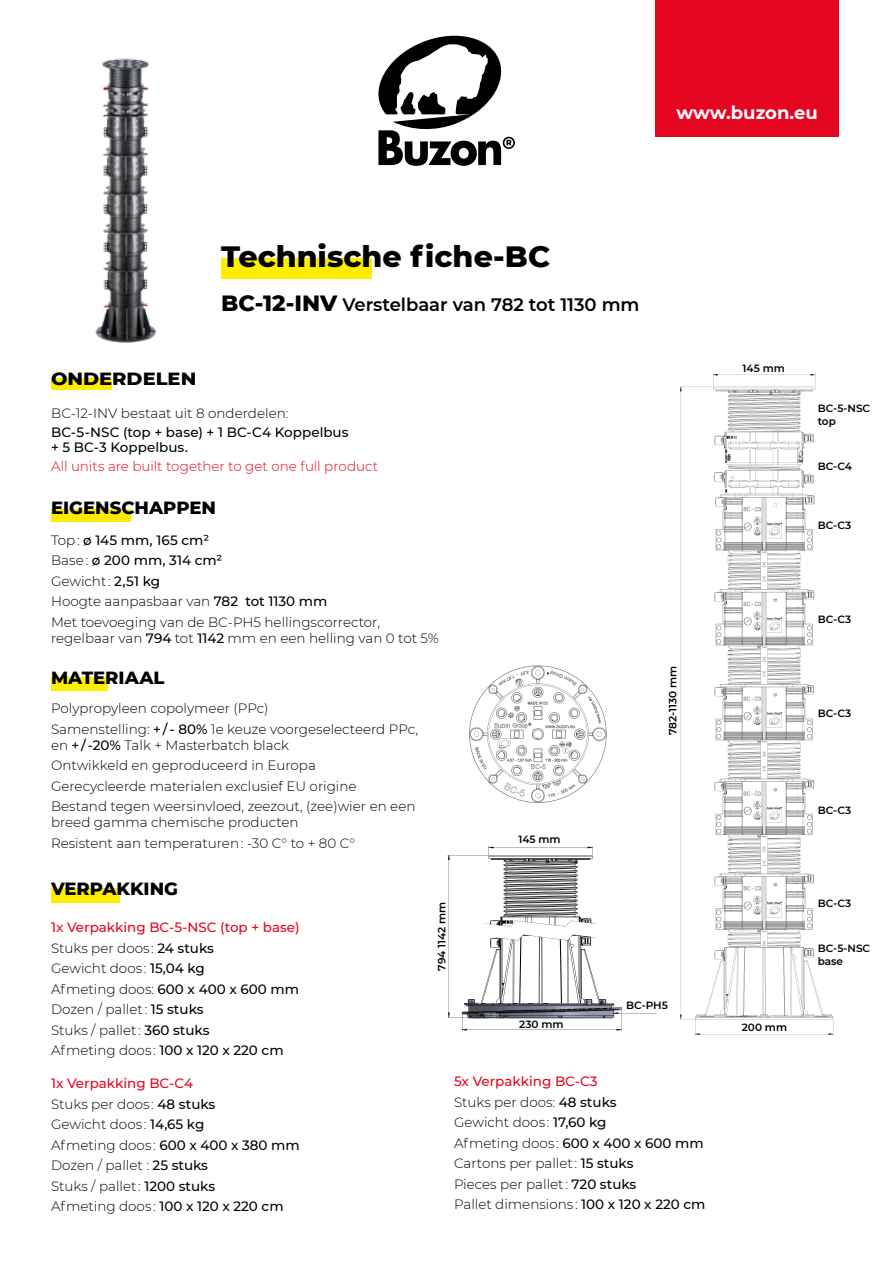
<style>
.page{position:relative;width:893px;height:1263px;background:#fff}
.page>*{position:absolute;margin:0;border:0;box-sizing:border-box;transform-origin:0 0}
.t1{font:800 30px "Montserrat";color:#000}
.t2{font:600 18px "Montserrat";color:#000}
.t3{font:800 18px "Montserrat";color:#000}
.t4{font:700 18px "Montserrat";color:#fff}
.t5{font:800 18px "Montserrat";color:#000;scale:1.08 1}
.t6{font:300 13.5px/20.4px "Montserrat";color:#000}
.t7{font:500 13.5px/15px "Montserrat";letter-spacing:.005em;color:#000}
.t8{font:300 13.5px "Montserrat";color:#e40521}
.t9{font:600 10.5px/12.6px "Montserrat";color:#000}
.s1{font-weight:800;font-size:22.5px}
.s2{font-weight:500}
.s3{font-weight:500;color:#e40521}
</style>
<div class="page">
<svg style="left:447px;top:846px;width:209px;height:185px"></svg>
<div style="left:221px;top:258px;width:150px;height:21px;background:#ffed00"></div>
<div style="left:51px;top:889px;width:68px;height:14px;background:#ffed00"></div>
<div style="left:51px;top:378px;width:60px;height:12px;background:#ffed00"></div>
<div style="left:655px;top:0;width:184px;height:137px;background:#e40521"></div>
<img style="left:95px;top:58px;width:62px;height:285px">
<svg style="left:378px;top:35px;width:137px;height:131px"></svg>
<div style="left:51px;top:677px;width:56px;height:14px;background:#ffed00"></div>
<div style="left:51px;top:509px;width:80px;height:13px;background:#ffed00"></div>
<svg style="left:679px;top:373px;width:154px;height:662px"></svg>
<svg style="left:695px;top:387px;width:138px;height:632px"></svg>
<svg style="left:469px;top:665px;width:138px;height:138px"></svg>
<h2 class="t4" style="left:677px;top:100px;width:143px">www.buzon.eu</h2>
<h1 class="t1" style="left:221px;top:235px;width:330px">Technische fiche-BC</h1>
<h2 class="t2" style="left:221px;top:292px;width:420px"><span class="s1">BC-12-INV</span> Verstelbaar van 782 tot 1130 mm</h2>
<h2 class="t5" style="left:51px;top:366px;width:136px">ONDERDELEN</h2>
<p class="t6" style="left:51px;top:402px;width:239px">BC-12-INV bestaat uit 8 onderdelen:</p>
<p class="t7" style="left:51px;top:424px;width:299px">BC-5-NSC (top + base) + 1 BC-C4 Koppelbus + 5 BC-3 Koppelbus.</p>
<p class="t8" style="left:51px;top:457px;width:329px">All units are built together to get one full product</p>
<h2 class="t3" style="left:51px;top:494px;width:167px">EIGENSCHAPPEN</h2>
<p class="t6" style="left:51px;top:529px;width:331px">Top : <span class="s2">ø 145 mm, 165 cm²<br></span>Base : <span class="s2">ø 200 mm, 314 cm²<br></span>Gewicht : <span class="s2">2,51 kg<br></span>Hoogte aanpasbaar van <span class="s2">782 tot 1130 mm<br></span>Met toevoeging van de BC-PH5 hellingscorrector,</p>
<p class="t6" style="left:51px;top:627px;width:389px">regelbaar van <span class="s2">794</span> tot <span class="s2">1142</span> mm en een helling van 0 tot 5%</p>
<h2 class="t3" style="left:51px;top:664px;width:115px">MATERIAAL</h2>
<p class="t6" style="left:51px;top:698px;width:369px">Polypropyleen copolymeer (PPc)<br>Samenstelling: <span class="s2">+ / - 80%</span> 1e keuze voorgeselecteerd PPc,</p>
<p class="t6" style="left:51px;top:734px;width:366px">en <span class="s2">+ / -20%</span> Talk + Masterbatch black<br>Ontwikkeld en geproduceerd in Europa<br>Gerecycleerde materialen exclusief EU origine Bestand tegen weersinvloed, zeezout, (zee)wier en een</p>
<p class="t6" style="left:51px;top:812px;width:306px">breed gamma chemische producten<br>Resistent aan temperaturen : -30 C° to + 80 C°</p>
<p class="t9" style="left:518px;top:833px;width:44px">145 mm</p>
<p class="t9" style="left:666px;top:735px;width:71px;rotate:-90deg">782-1130 mm</p>
<p class="t9" style="left:743px;top:361px;width:44px">145 mm</p>
<p class="t9" style="left:818px;top:401px;width:54px">BC-5-NSC top</p>
<p class="t9" style="left:818px;top:459px;width:36px">BC-C4</p>
<p class="t9" style="left:818px;top:519px;width:35px">BC-C3</p>
<p class="t9" style="left:818px;top:612px;width:35px">BC-C3</p>
<p class="t9" style="left:818px;top:706px;width:35px">BC-C3</p>
<p class="t9" style="left:818px;top:804px;width:35px">BC-C3</p>
<h2 class="t3" style="left:51px;top:875px;width:129px">VERPAKKING</h2>
<p class="t6" style="left:51px;top:917px;width:250px"><span class="s3">1x Verpakking BC-5-NSC (top + base)<br></span>Stuks per doos : <span class="s2">24 stuks<br></span>Gewicht doos : <span class="s2">15,04 kg<br></span>Afmeting doos: <span class="s2">600 x 400 x 600 mm<br></span>Dozen / pallet : <span class="s2">15 stuks<br></span>Stuks / pallet : <span class="s2">360 stuks<br></span>Afmeting doos : <span class="s2">100 x 120 x 220 cm</span></p>
<p class="t6" style="left:51px;top:1073px;width:250px"><span class="s3">1x Verpakking BC-C4<br></span>Stuks per doos : <span class="s2">48 stuks<br></span>Gewicht doos : <span class="s2">14,65 kg<br></span>Afmeting doos : <span class="s2">600 x 400 x 380 mm<br></span>Dozen / pallet : <span class="s2">25 stuks<br></span>Stuks / pallet : <span class="s2">1200 stuks<br></span>Afmeting doos : <span class="s2">100 x 120 x 220 cm</span></p>
<p class="t9" style="left:435px;top:971px;width:71px;rotate:-90deg">794 1142 mm</p>
<p class="t9" style="left:519px;top:1018px;width:46px">230 mm</p>
<p class="t9" style="left:626px;top:998px;width:43px">BC-PH5</p>
<p class="t6" style="left:454px;top:1071px;width:253px"><span class="s3">5x Verpakking BC-C3<br></span>Stuks per doos: <span class="s2">48 stuks<br></span>Gewicht doos : <span class="s2">17,60 kg<br></span>Afmeting doos : <span class="s2">600 x 400 x 600 mm<br></span>Cartons per pallet : <span class="s2">15 stuks<br></span>Pieces per pallet : <span class="s2">720 stuks<br></span>Pallet dimensions : <span class="s2">100 x 120 x 220 cm</span></p>
<p class="t9" style="left:742px;top:1021px;width:47px">200 mm</p>
<p class="t9" style="left:818px;top:897px;width:35px">BC-C3</p>
<p class="t9" style="left:818px;top:941px;width:54px">BC-5-NSC base</p>
</div>
